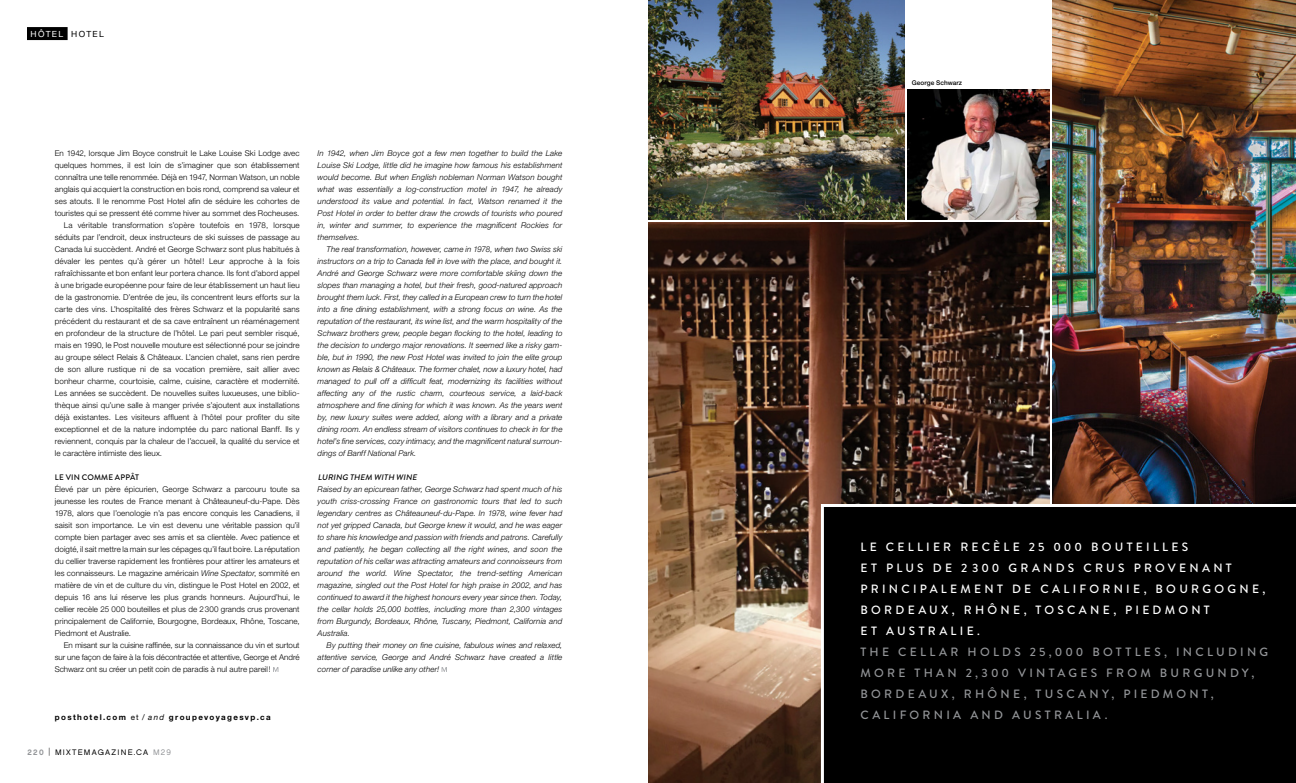
<style>
.page{position:relative;width:1296px;height:783px;background:#fff}
.page>*{position:absolute;margin:0;border:0;box-sizing:border-box;transform-origin:0 0}
.t1{font:500 12px/21px "Brandon Grotesque";letter-spacing:.27em;color:#fff}
.t2{font:500 12px/21px "Brandon Grotesque";letter-spacing:.27em;color:#939598}
.t3{font:8.5px "Helvetica Neue LT Std";letter-spacing:.15em;color:#fff}
.t4{font:300 8px/12px "Helvetica Neue LT Std";letter-spacing:.015em;color:#000;text-align:justify}
.t5{font:italic 300 8px/12px "Helvetica Neue LT Std";letter-spacing:.01em;color:#000;text-align:justify}
.t6{font:700 8px "Helvetica Neue LT Std";letter-spacing:.17em;color:#000}
.t7{font:8px "Chalet London Nineteen Sixty";letter-spacing:.15em;color:#000}
.t8{font:italic 500 8px "Brandon Grotesque";color:#000}
.t9{font:500 8px "Brandon Grotesque";letter-spacing:.02em;color:#000}
.t10{font:500 6.5px "Helvetica Neue LT Std";letter-spacing:.01em;color:#000}
.s1{color:#000}
.s2{font-style:italic}
.s3{font-weight:400}
.s4{font-weight:400;font-style:italic}
.s5{font-family:"Chalet New York Nineteen Sixty";color:#939598}
.s6{font-family:"Helvetica Neue LT Std";font-weight:300}
.s7{color:#939598}
</style>
<div class="page">
<img style="left:648px;top:222px;width:402px;height:561px">
<svg style="left:273px;top:667px;width:5px;height:5px"></svg>
<svg style="left:442px;top:667px;width:5px;height:5px"></svg>
<img style="left:648px;top:0;width:257px;height:219px">
<img style="left:1053px;top:0;width:243px;height:504px">
<img style="left:908px;top:90px;width:142px;height:129px">
<div style="left:821px;top:504px;width:475px;height:279px;background:#000"></div>
<div style="left:27px;top:27px;width:41px;height:13px;background:#000"></div>
<p class="t3" style="left:31px;top:28px;width:75px">HÔTEL <span class="s1">HOTEL</span></p>
<p class="t4" style="left:55px;top:147px;width:246px">En 1942, lorsque Jim Boyce construit le Lake Louise Ski Lodge avec</p>
<p class="t4" style="left:55px;top:159px;width:246px">quelques hommes, il est loin de s’imaginer que son établissement</p>
<p class="t4" style="left:55px;top:171px;width:246px">connaîtra une telle renommée. Déjà en 1947, Norman Watson, un noble</p>
<p class="t4" style="left:55px;top:183px;width:246px">anglais qui acquiert la construction en bois rond, comprend sa valeur et</p>
<p class="t4" style="left:55px;top:195px;width:246px">ses atouts. Il le renomme Post Hotel afin de séduire les cohortes de</p>
<p class="t4" style="left:55px;top:207px;width:246px">touristes qui se pressent été comme hiver au sommet des Rocheuses.</p>
<p class="t4" style="left:64px;top:219px;width:237px">La véritable transformation s’opère toutefois en 1978, lorsque</p>
<p class="t4" style="left:55px;top:231px;width:246px">séduits par l’endroit, deux instructeurs de ski suisses de passage au</p>
<p class="t4" style="left:55px;top:243px;width:246px">Canada lui succèdent. André et George Schwarz sont plus habitués à</p>
<p class="t4" style="left:55px;top:255px;width:246px">dévaler les pentes qu’à gérer un hôtel! Leur approche à la fois</p>
<p class="t4" style="left:55px;top:267px;width:246px">rafraîchissante et bon enfant leur portera chance. Ils font d’abord appel</p>
<p class="t4" style="left:55px;top:279px;width:246px">à une brigade européenne pour faire de leur établissement un haut lieu</p>
<p class="t4" style="left:55px;top:291px;width:246px">de la gastronomie. D’entrée de jeu, ils concentrent leurs efforts sur la</p>
<p class="t4" style="left:55px;top:303px;width:246px">carte des vins. L’hospitalité des frères Schwarz et la popularité sans</p>
<p class="t4" style="left:55px;top:315px;width:246px">précédent du restaurant et de sa cave entraînent un réaménagement</p>
<p class="t4" style="left:55px;top:327px;width:246px">en profondeur de la structure de l’hôtel. Le pari peut sembler risqué,</p>
<p class="t4" style="left:55px;top:339px;width:246px">mais en 1990, le Post nouvelle mouture est sélectionné pour se joindre</p>
<p class="t4" style="left:55px;top:351px;width:246px">au groupe sélect Relais &amp; Châteaux. L’ancien chalet, sans rien perdre</p>
<p class="t4" style="left:55px;top:363px;width:246px">de son allure rustique ni de sa vocation première, sait allier avec</p>
<p class="t4" style="left:55px;top:375px;width:246px">bonheur charme, courtoisie, calme, cuisine, caractère et modernité.</p>
<p class="t4" style="left:55px;top:387px;width:246px">Les années se succèdent. De nouvelles suites luxueuses, une biblio-</p>
<p class="t4" style="left:55px;top:399px;width:246px">thèque ainsi qu’une salle à manger privée s’ajoutent aux installations</p>
<p class="t4" style="left:55px;top:411px;width:246px">déjà existantes. Les visiteurs affluent à l’hôtel pour profiter du site</p>
<p class="t4" style="left:55px;top:423px;width:246px">exceptionnel et de la nature indomptée du parc national Banff. Ils y</p>
<p class="t4" style="left:55px;top:435px;width:246px">reviennent, conquis par la chaleur de l’accueil, la qualité du service et</p>
<p class="t4" style="left:55px;top:447px;width:109px">le caractère intimiste des lieux.</p>
<p class="t9" style="left:55px;top:472px;width:86px">LE VIN COMME APPÂT</p>
<p class="t4" style="left:55px;top:483px;width:246px">Élevé par un père épicurien, George Schwarz a parcouru toute sa jeunesse les routes de France menant à Châteauneuf-du-Pape. Dès 1978, alors que l’oenologie n’a pas encore conquis les Canadiens, il saisit son importance. Le vin est devenu une véritable passion qu’il compte bien partager avec ses amis et sa clientèle. Avec patience et doigté, il sait mettre la main sur les cépages qu’il faut boire. La réputation du cellier traverse rapidement les frontières pour attirer les amateurs et les connaisseurs. Le magazine américain <span class="s2">Wine Spectator</span>, sommité en matière de vin et de culture du vin, distingue le Post Hotel en 2002, et depuis 16 ans lui réserve les plus grands honneurs. Aujourd’hui, le cellier recèle 25 000 bouteilles et plus de 2300 grands crus provenant principalement de Californie, Bourgogne, Bordeaux, Rhône, Toscane, Piedmont et Australie.</p>
<p class="t4" style="left:55px;top:639px;width:246px;text-indent:9px">En misant sur la cuisine raffinée, sur la connaissance du vin et surtout sur une façon de faire à la fois décontractée et attentive, George et André Schwarz ont su créer un petit coin de paradis à nul autre pareil!</p>
<p class="t6" style="left:55px;top:712px;width:217px">posthotel.com <span class="s3">et /</span> <span class="s4">and</span> groupevoyagesvp.ca</p>
<p class="t7" style="left:28px;top:747px;width:145px"><span class="s5">220</span> <span class="s6">|</span> MIXTEMAGAZINE.CA <span class="s7">M29</span></p>
<p class="t5" style="left:318px;top:147px;width:246px">In 1942, when Jim Boyce got a few men together to build the Lake Louise Ski Lodge, little did he imagine how famous his establishment would become. But when English nobleman Norman Watson bought what was essentially a log-construction motel in 1947, he already understood its value and potential. In fact, Watson renamed it the Post Hotel in order to better draw the crowds of tourists who poured in, winter and summer, to experience the magnificent Rockies for themselves.</p>
<p class="t5" style="left:318px;top:243px;width:246px;text-indent:9px">The real transformation, however, came in 1978, when two Swiss ski instructors on a trip to Canada fell in love with the place, and bought it.<br>André and George Schwarz were more comfortable skiing down the slopes than managing a hotel, but their fresh, good-natured approach brought them luck. First, they called in a European crew to turn the hotel into a fine dining establishment, with a strong focus on wine. As the reputation of the restaurant, its wine list, and the warm hospitality of the Schwarz brothers grew, people began flocking to the hotel, leading to the decision to undergo major renovations. It seemed like a risky gam&shy;ble, but in 1990, the new Post Hotel was invited to join the elite group known as Relais &amp; Châteaux. The former chalet, now a luxury hotel, had managed to pull off a difficult feat, modernizing its facilities without affecting any of the rustic charm, courteous service, a laid-back atmosphere and fine dining for which it was known. As the years went by, new luxury suites were added, along with a library and a private dining room. An endless stream of visitors continues to check in for the hotel’s fine services, cozy intimacy, and the magnificent natural surroun&shy;dings of Banff National Park.</p>
<p class="t8" style="left:318px;top:472px;width:103px">LURING THEM WITH WINE</p>
<p class="t5" style="left:318px;top:483px;width:246px">Raised by an epicurean father, George Schwarz had spent much of his youth criss-crossing France on gastronomic tours that led to such legendary centres as Châteauneuf-du-Pape. In 1978, wine fever had not yet gripped Canada, but George knew it would, and he was eager to share his knowledge and passion with friends and patrons. Carefully and patiently, he began collecting all the right wines, and soon the reputation of his cellar was attracting amateurs and connoisseurs from around the world. Wine Spectator, the trend-setting American magazine, singled out the Post Hotel for high praise in 2002, and has continued to award it the highest honours every year since then. Today, the cellar holds 25,000 bottles, including more than 2,300 vintages from Burgundy, Bordeaux, Rhône, Tuscany, Piedmont, California and Australia.</p>
<p class="t5" style="left:318px;top:639px;width:246px;text-indent:9px">By putting their money on fine cuisine, fabulous wines and relaxed, attentive service, George and André Schwarz have created a little corner of paradise unlike any other!</p>
<p class="t10" style="left:912px;top:79px;width:52px">George Schwarz</p>
<h1 class="t1" style="left:861px;top:537px;width:407px">LE CELLIER RECÈLE 25 000 BOUTEILLES<br>ET PLUS DE 2 300 GRANDS CRUS PROVENANT PRINCIPALEMENT DE CALIFORNIE, BOURGOGNE, BORDEAUX, RHÔNE, TOSCANE, PIEDMONT<br>ET AUSTRALIE.</h1>
<h1 class="t2" style="left:861px;top:642px;width:409px">THE CELLAR HOLDS 25,000 BOTTLES, INCLUDING MORE THAN 2,300 VINTAGES FROM BURGUNDY, BORDEAUX, RHÔNE, TUSCANY, PIEDMONT, CALIFORNIA AND AUSTRALIA.</h1>
</div>
